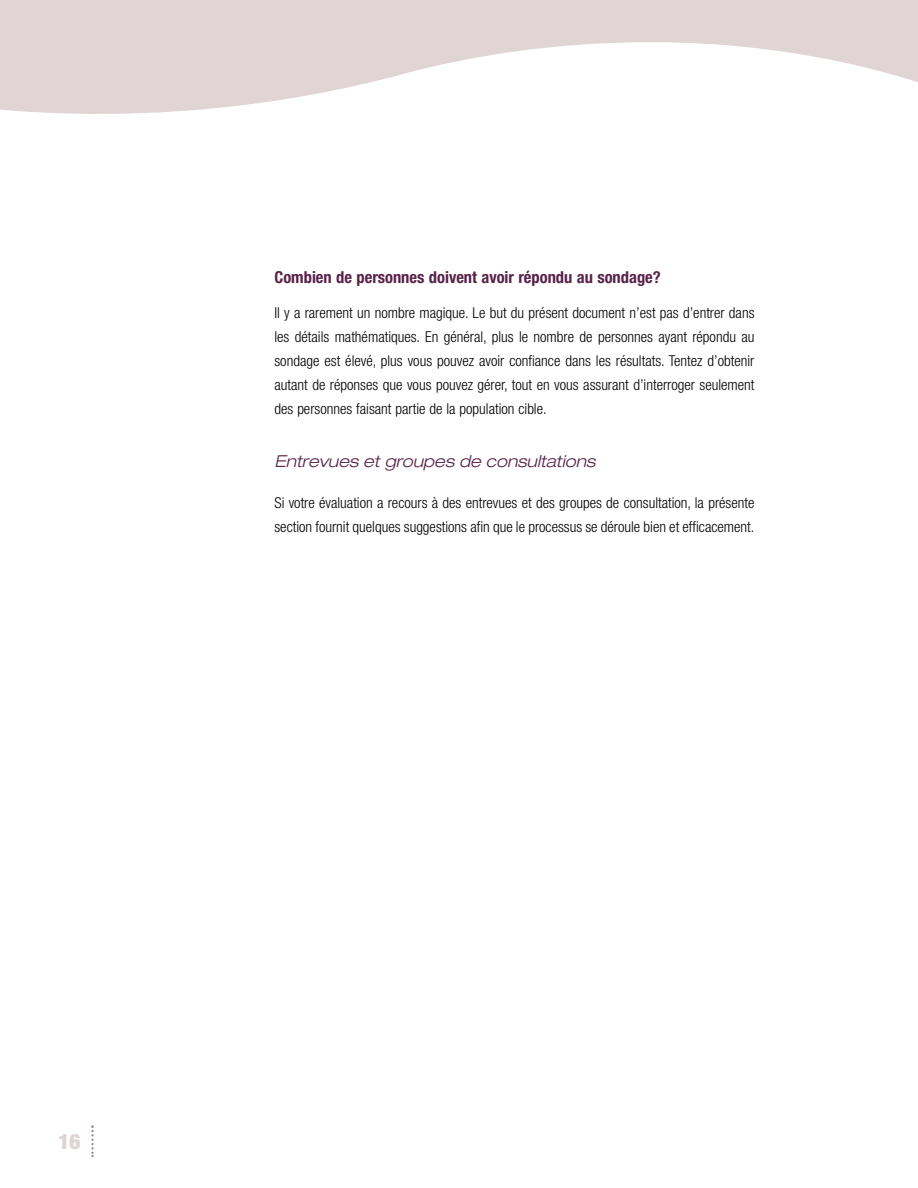
<style>
.page{position:relative;width:918px;height:1188px;background:#fff}
.page>*{position:absolute;margin:0;border:0;box-sizing:border-box;transform-origin:0 0}
.t1{font:900 expanded 21px "Helvetica Neue";color:#e0d5d4}
.t2{font:700 condensed 16.5px "Helvetica Neue";color:#582249}
.t3{font:italic 300 expanded 16.5px "Helvetica Neue";color:#582249}
.t4{font:300 condensed 15px/24px "Helvetica Neue";color:#000;text-align:justify}
</style>
<div class="page">
<svg style="left:0;top:0;width:918px;height:114px;fill:#e0d5d4"></svg>
<svg style="left:91px;top:1125px;width:3px;height:32px"></svg>
<p class="t2" style="left:274px;top:271px;width:388px">Combien de personnes doivent avoir répondu au sondage?</p>
<p class="t4" style="left:274px;top:302px;width:482px">Il y a rarement un nombre magique. Le but du présent document n’est pas d’entrer dans les détails mathématiques. En général, plus le nombre de personnes ayant répondu au sondage est élevé, plus vous pouvez avoir confiance dans les résultats. Tentez d’obtenir autant de réponses que vous pouvez gérer, tout en vous assurant d’interroger seulement des personnes faisant partie de la population cible.</p>
<p class="t3" style="left:274px;top:456px;width:322px">Entrevues et groupes de consultations</p>
<p class="t4" style="left:274px;top:492px;width:481px">Si votre évaluation a recours à des entrevues et des groupes de consultation, la présente section fournit quelques suggestions afin que le processus se déroule bien et efficacement.</p>
<h1 class="t1" style="left:58px;top:1134px;width:23px">16</h1>
</div>
